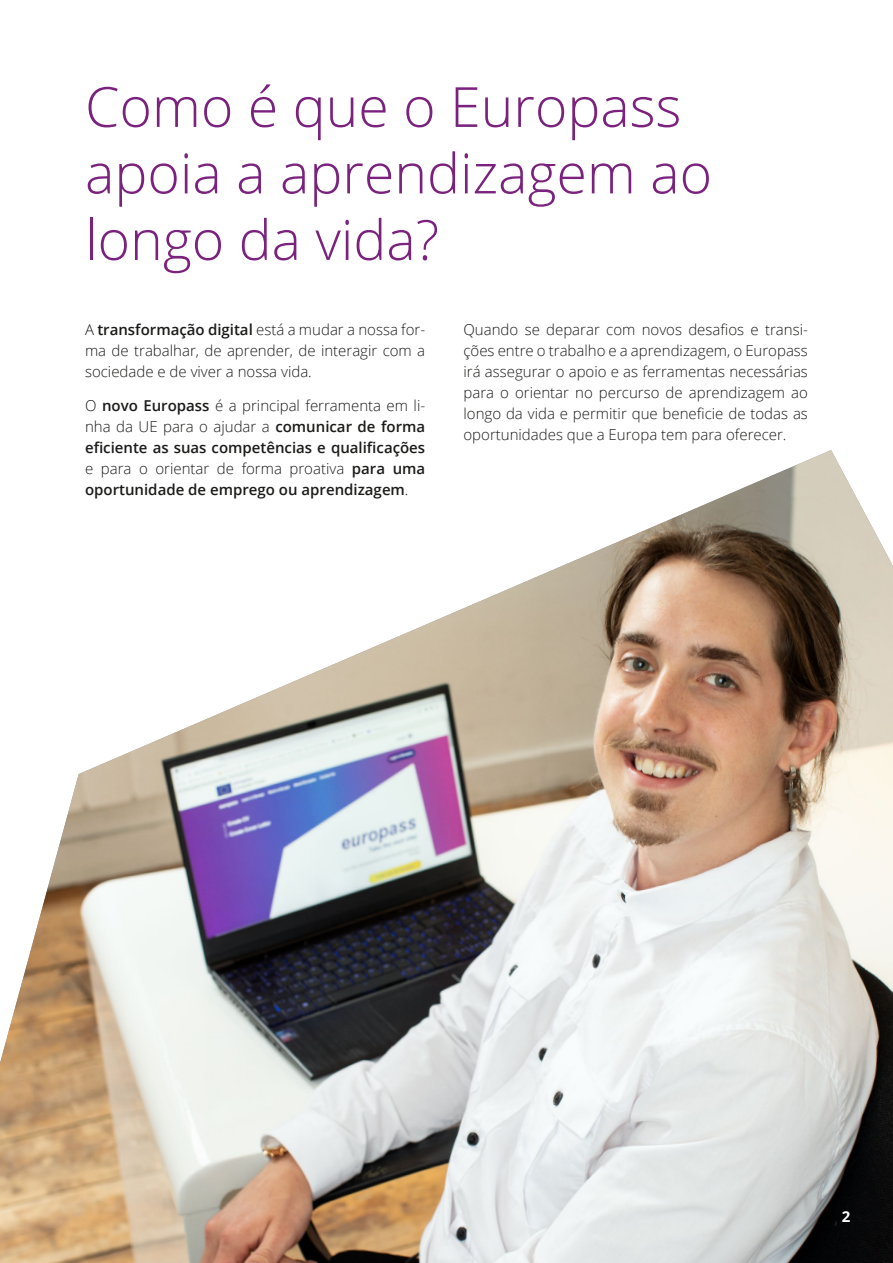
<style>
.page{position:relative;width:893px;height:1263px;background:#fff}
.page>*{position:absolute;margin:0;border:0;box-sizing:border-box;transform-origin:0 0}
.Page_Headings{font:300 55.35px/66.4px "Open Sans";color:#7a227e}
.Body{font:300 15px/21px "Open Sans";color:#1b1b1a;text-align:justify}
.Body-2{font:600 15px/21px "Open Sans";color:#1b1b1a;text-align:justify}
.t1{font:700 15px "Open Sans";color:#fff}
.s1{font-weight:600}
.s2{font-weight:300}
</style>
<div class="page">
<img style="left:0;top:450px;width:893px;height:813px">
<h1 class="Page_Headings" style="left:85px;top:72px;width:629px">Como é que o Europass apoia a aprendizagem ao longo da vida?</h1>
<p class="Body" style="left:85px;top:319px;width:342px">A <span class="s1">transformação digital</span> está a mudar a nossa for&shy;ma de trabalhar, de aprender, de interagir com a sociedade e de viver a nossa vida.</p>
<p class="Body-2" style="left:85px;top:395px;width:342px"><span class="s2">O</span> novo Europass <span class="s2">é a principal ferramenta em li&shy;nha da UE para o ajudar a</span> comunicar de forma eficiente as suas competências e qualificações <span class="s2">e para o orientar de forma proativa</span> para uma oportunidade de emprego ou aprendizagem<span class="s2">.</span></p>
<p class="Body" style="left:463px;top:319px;width:346px">Quando se deparar com novos desafios e transi&shy;ções entre o trabalho e a aprendizagem, o Europass irá assegurar o apoio e as ferramentas necessárias para o orientar no percurso de aprendizagem ao longo da vida e permitir que beneficie de todas as oportunidades que a Europa tem para oferecer.</p>
<p class="t1" style="left:842px;top:1206px;width:10px">2</p>
</div>
